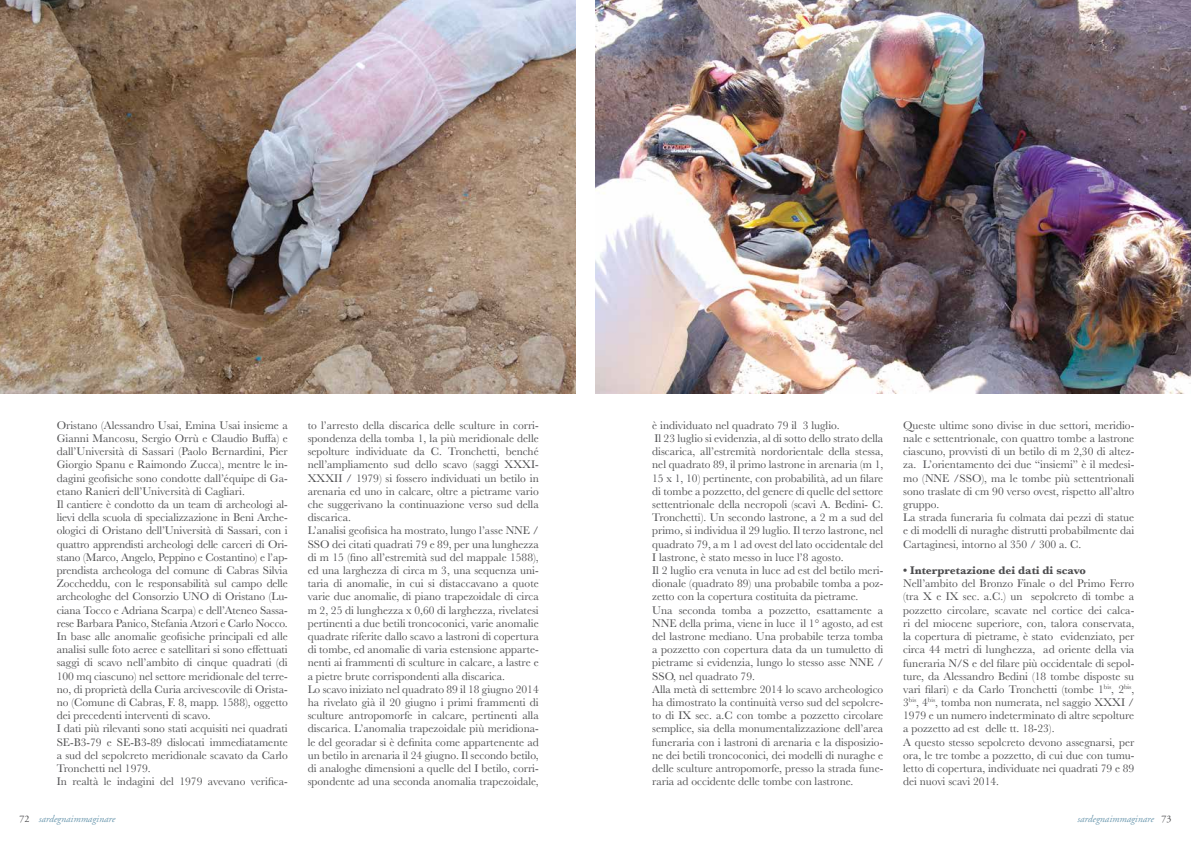
<style>
.page{position:relative;width:1191px;height:842px;background:#fff}
.page>*{position:absolute;margin:0;border:0;box-sizing:border-box;transform-origin:0 0}
.t1{font:11.5px/13.2px "Baskerville";color:#4d4d4f}
.t2{font:700 11.5px "Baskerville";color:#4d4d4f}
.t3{font:italic 10px "Adobe Garamond";color:#6e9ab0}
.s1{font-style:normal;color:#4d4d4f}
</style>
<div class="page">
<img style="left:0;top:0;width:575px;height:394px">
<img style="left:595px;top:0;width:596px;height:394px">
<p class="t1" style="left:57px;top:419px;width:233px">Oristano (Alessandro Usai, Emina Usai insieme a Gianni Mancosu, Sergio Orrù e Claudio Buffa) e dall’Università di Sassari (Paolo Bernardini, Pier Giorgio Spanu e Raimondo Zucca), mentre le in&shy;dagini geofisiche sono condotte dall’équipe di Ga&shy;etano Ranieri dell’Università di Cagliari.<br>Il cantiere è condotto da un team di archeologi al&shy;lievi della scuola di specializzazione in Beni Arche&shy;ologici di Oristano dell’Università di Sassari, con i quattro apprendisti archeologi delle carceri di Ori&shy;stano (Marco, Angelo, Peppino e Costantino) e l’ap&shy;prendista archeologa del comune di Cabras Silvia Zoccheddu, con le responsabilità sul campo delle archeologhe del Consorzio UNO di Oristano (Lu&shy;ciana Tocco e Adriana Scarpa) e dell’Ateneo Sassa&shy;rese Barbara Panico, Stefania Atzori e Carlo Nocco.<br>In base alle anomalie geofisiche principali ed alle analisi sulle foto aeree e satellitari si sono effettuati saggi di scavo nell’ambito di cinque quadrati (di 100 mq ciascuno) nel settore meridionale del terre&shy;no, di proprietà della Curia arcivescovile di Orista&shy;no (Comune di Cabras, F. 8, mapp. 1588), oggetto dei precedenti interventi di scavo.<br>I dati più rilevanti sono stati acquisiti nei quadrati SE-B3-79 e SE-B3-89 dislocati immediatamente a sud del sepolcreto meridionale scavato da Carlo Tronchetti nel 1979.<br>In realtà le indagini del 1979 avevano verifica-</p>
<p class="t1" style="left:308px;top:419px;width:233px">to l’arresto della discarica delle sculture in corri&shy;spondenza della tomba 1, la più meridionale delle sepolture individuate da C. Tronchetti, benché nell’ampliamento sud dello scavo (saggi XXXI-XXXII / 1979) si fossero individuati un betilo in arenaria ed uno in calcare, oltre a pietrame vario che suggerivano la continuazione verso sud della discarica.<br>L’analisi geofisica ha mostrato, lungo l’asse NNE / SSO dei citati quadrati 79 e 89, per una lunghezza di m 15 (fino all’estremità sud del mappale 1588), ed una larghezza di circa m 3, una sequenza uni&shy;taria di anomalie, in cui si distaccavano a quote varie due anomalie, di piano trapezoidale di circa m 2, 25 di lunghezza x 0,60 di larghezza, rivelatesi pertinenti a due betili troncoconici, varie anomalie quadrate riferite dallo scavo a lastroni di copertura di tombe, ed anomalie di varia estensione apparte&shy;nenti ai frammenti di sculture in calcare, a lastre e a pietre brute corrispondenti alla discarica.<br>Lo scavo iniziato nel quadrato 89 il 18 giugno 2014 ha rivelato già il 20 giugno i primi frammenti di sculture antropomorfe in calcare, pertinenti alla discarica. L’anomalia trapezoidale più meridiona&shy;le del georadar si è definita come appartenente ad un betilo in arenaria il 24 giugno. Il secondo betilo, di analoghe dimensioni a quelle del I betilo, corri&shy;spondente ad una seconda anomalia trapezoidale,</p>
<p class="t1" style="left:652px;top:419px;width:233px">è individuato nel quadrato 79 il 3 luglio.<br>Il 23 luglio si evidenzia, al di sotto dello strato della discarica, all’estremità nordorientale della stessa, nel quadrato 89, il primo lastrone in arenaria (m 1, 15 x 1, 10) pertinente, con probabilità, ad un filare di tombe a pozzetto, del genere di quelle del settore settentrionale della necropoli (scavi A. Bedini- C.<br>Tronchetti). Un secondo lastrone, a 2 m a sud del primo, si individua il 29 luglio. Il terzo lastrone, nel quadrato 79, a m 1 ad ovest del lato occidentale del I lastrone, è stato messo in luce l’8 agosto.<br>Il 2 luglio era venuta in luce ad est del betilo meri&shy;dionale (quadrato 89) una probabile tomba a poz&shy;zetto con la copertura costituita da pietrame.<br>Una seconda tomba a pozzetto, esattamente a NNE della prima, viene in luce il 1° agosto, ad est del lastrone mediano. Una probabile terza tomba a pozzetto con copertura data da un tumuletto di pietrame si evidenzia, lungo lo stesso asse NNE / SSO, nel quadrato 79.<br>Alla metà di settembre 2014 lo scavo archeologico ha dimostrato la continuità verso sud del sepolcre&shy;to di IX sec. a.C con tombe a pozzetto circolare semplice, sia della monumentalizzazione dell’area funeraria con i lastroni di arenaria e la disposizio&shy;ne dei betili troncoconici, dei modelli di nuraghe e delle sculture antropomorfe, presso la strada fune&shy;raria ad occidente delle tombe con lastrone.</p>
<p class="t1" style="left:903px;top:419px;width:233px">Queste ultime sono divise in due settori, meridio&shy;nale e settentrionale, con quattro tombe a lastrone ciascuno, provvisti di un betilo di m 2,30 di altez&shy;za. L’orientamento dei due “insiemi” è il medesi&shy;mo (NNE /SSO), ma le tombe più settentrionali sono traslate di cm 90 verso ovest, rispetto all’altro gruppo.<br>La strada funeraria fu colmata dai pezzi di statue e di modelli di nuraghe distrutti probabilmente dai Cartaginesi, intorno al 350 / 300 a. C.</p>
<p class="t2" style="left:903px;top:562px;width:184px">• Interpretazione dei dati di scavo</p>
<p class="t1" style="left:903px;top:577px;width:233px">Nell’ambito del Bronzo Finale o del Primo Ferro (tra X e IX sec. a.C.) un sepolcreto di tombe a pozzetto circolare, scavate nel cortice dei calca&shy;ri del miocene superiore, con, talora conservata, la copertura di pietrame, è stato evidenziato, per circa 44 metri di lunghezza, ad oriente della via funeraria N/S e del filare più occidentale di sepol&shy;ture, da Alessandro Bedini (18 tombe disposte su vari filari) e da Carlo Tronchetti (tombe 1<sup>bis</sup>, 2<sup>bis</sup>, 3<sup>bis</sup>, 4<sup>bis</sup>, tomba non numerata, nel saggio XXXI / 1979 e un numero indeterminato di altre sepolture a pozzetto ad est delle tt. 18-23).<br>A questo stesso sepolcreto devono assegnarsi, per ora, le tre tombe a pozzetto, di cui due con tumu&shy;letto di copertura, individuate nei quadrati 79 e 89 dei nuovi scavi 2014.</p>
<p class="t3" style="left:20px;top:813px;width:97px"><span class="s1">72</span> sardegnaimmaginare</p>
<p class="t3" style="left:1077px;top:813px;width:96px">sardegnaimmaginare <span class="s1">73</span></p>
</div>
